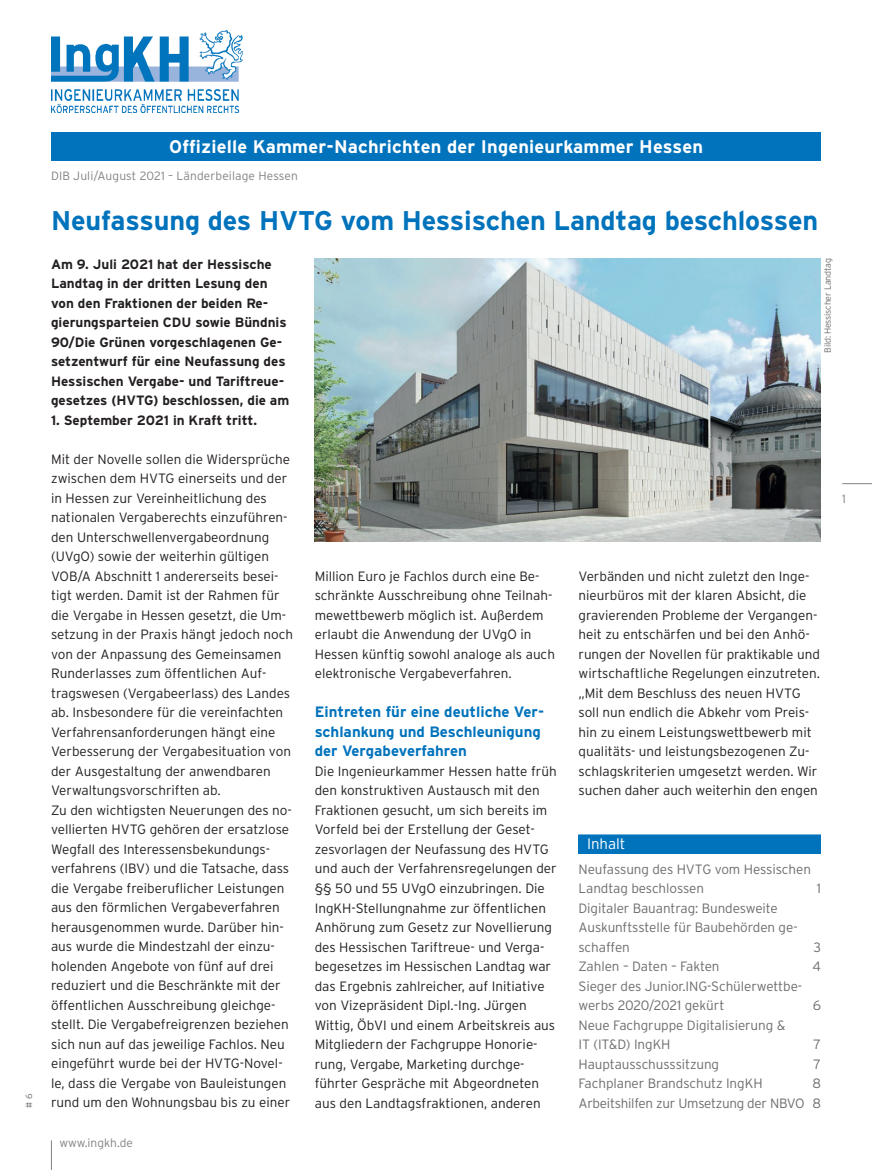
<style>
.page{position:relative;width:872px;height:1170px;background:#fff}
.page>*{position:absolute;margin:0;border:0;box-sizing:border-box;transform-origin:0 0}
.t1{font:700 27px "Interstate";letter-spacing:-.005em;color:#0073bc}
.t2{font:700 18.15px "Interstate";letter-spacing:.01em;color:#fff}
.t3{font:700 15px/19.5px "Interstate";color:#0073bc}
.t4{font:300 15px "Interstate";color:#fff}
.t5{font:300 13.5px/19.5px "Interstate";color:#231f20}
.t6{font:300 13.5px/19.5px "Interstate";letter-spacing:-.005em;color:#6c6d70}
.t7{font:700 13.5px/19.5px "Interstate";color:#231f20}
.t8{font:300 12px "Interstate";letter-spacing:.01em;color:#808285}
.t9{font:300 9px "Interstate";letter-spacing:-.02em;color:#6c6d70}
</style>
<div class="page">
<hr style="left:842px;top:483px;width:30px;height:1px;background:#808285">
<svg style="left:51px;top:1140px;width:1px;height:29px"></svg>
<img style="left:51px;top:30px;width:192px;height:82px">
<div style="left:51px;top:132px;width:770px;height:29px;background:#0073bc"></div>
<div style="left:578px;top:835px;width:243px;height:19px;background:#0073bc"></div>
<div style="left:578px;top:834px;width:243px;height:19px;background:#0073bc"></div>
<img style="left:315px;top:258px;width:506px;height:283px">
<p class="t9" style="left:24px;top:1107px;width:15px;rotate:-90deg"># 6</p>
<h2 class="t2" style="left:169px;top:136px;width:535px">Offizielle Kammer-Nachrichten der Ingenieurkammer Hessen</h2>
<p class="t8" style="left:51px;top:169px;width:248px">DIB Juli/August 2021 – Länderbeilage Hessen</p>
<h1 class="t1" style="left:51px;top:205px;width:768px">Neufassung des HVTG vom Hessischen Landtag beschlossen</h1>
<p class="t7" style="left:51px;top:254px;width:240px">Am 9. Juli 2021 hat der Hessische Landtag in der dritten Lesung den von den Fraktionen der beiden Re&shy;gierungsparteien CDU sowie Bündnis 90/Die Grünen vorgeschlagenen Ge&shy;setzentwurf für eine Neufassung des Hessischen Vergabe- und Tariftreue&shy;gesetzes (HVTG) beschlossen, die am</p>
<p class="t7" style="left:51px;top:410px;width:207px">1. September 2021 in Kraft tritt.</p>
<p class="t5" style="left:51px;top:449px;width:244px">Mit der Novelle sollen die Widersprüche zwischen dem HVTG einerseits und der in Hessen zur Vereinheitlichung des nationalen Vergaberechts einzuführen&shy;den Unterschwellenvergabeordnung (UVgO) sowie der weiterhin gültigen VOB/A Abschnitt 1 andererseits besei&shy;tigt werden. Damit ist der Rahmen für die Vergabe in Hessen gesetzt, die Um&shy;setzung in der Praxis hängt jedoch noch von der Anpassung des Gemeinsamen Runderlasses zum öffentlichen Auf&shy;tragswesen (Vergabeerlass) des Landes ab. Insbesondere für die vereinfachten Verfahrensanforderungen hängt eine Verbesserung der Vergabesituation von der Ausgestaltung der anwendbaren Verwaltungsvorschriften ab.<br>Zu den wichtigsten Neuerungen des no&shy;vellierten HVTG gehören der ersatzlose Wegfall des Interessensbekundungs&shy;verfahrens (IBV) und die Tatsache, dass die Vergabe freiberuflicher Leistungen aus den förmlichen Vergabeverfahren herausgenommen wurde. Darüber hin&shy;aus wurde die Mindestzahl der einzu&shy;holenden Angebote von fünf auf drei reduziert und die Beschränkte mit der öffentlichen Ausschreibung gleichge&shy;stellt. Die Vergabefreigrenzen beziehen sich nun auf das jeweilige Fachlos. Neu eingeführt wurde bei der HVTG-Novel&shy;le, dass die Vergabe von Bauleistungen rund um den Wohnungsbau bis zu einer</p>
<p class="t9" style="left:822px;top:353px;width:96px;rotate:-90deg">Bild: Hessischer Landtag</p>
<p class="t5" style="left:315px;top:566px;width:242px">Million Euro je Fachlos durch eine Be&shy;schränkte Ausschreibung ohne Teilnah&shy;mewettbewerb möglich ist. Außerdem erlaubt die Anwendung der UVgO in Hessen künftig sowohl analoge als auch elektronische Vergabeverfahren.</p>
<p class="t3" style="left:315px;top:702px;width:231px">Eintreten für eine deutliche Ver&shy;schlankung und Beschleunigung der Vergabeverfahren</p>
<p class="t5" style="left:315px;top:761px;width:243px">Die Ingenieurkammer Hessen hatte früh den konstruktiven Austausch mit den Fraktionen gesucht, um sich bereits im Vorfeld bei der Erstellung der Geset&shy;zesvorlagen der Neufassung des HVTG und auch der Verfahrensregelungen der §§ 50 und 55 UVgO einzubringen. Die IngKH-Stellungnahme zur öffentlichen Anhörung zum Gesetz zur Novellierung des Hessischen Tariftreue- und Verga&shy;begesetzes im Hessischen Landtag war das Ergebnis zahlreicher, auf Initiative von Vizepräsident Dipl.-Ing. Jürgen Wittig, ÖbVI und einem Arbeitskreis aus Mitgliedern der Fachgruppe Honorie&shy;rung, Vergabe, Marketing durchge&shy;führter Gespräche mit Abgeordneten aus den Landtagsfraktionen, anderen</p>
<p class="t5" style="left:578px;top:566px;width:243px">Verbänden und nicht zuletzt den Inge&shy;nieurbüros mit der klaren Absicht, die gravierenden Probleme der Vergangen&shy;heit zu entschärfen und bei den Anhö&shy;rungen der Novellen für praktikable und wirtschaftliche Regelungen einzutreten. „Mit dem Beschluss des neuen HVTG soll nun endlich die Abkehr vom Preis&shy;hin zu einem Leistungswettbewerb mit qualitäts- und leistungsbezogenen Zu&shy;schlagskriterien umgesetzt werden. Wir suchen daher auch weiterhin den engen</p>
<p class="t4" style="left:587px;top:834px;width:40px">Inhalt</p>
<p class="t6" style="left:578px;top:858px;width:234px">Neufassung des HVTG vom Hessischen<br>Landtag beschlossen</p>
<p class="t6" style="left:816px;top:878px;width:6px">1</p>
<p class="t6" style="left:578px;top:897px;width:221px">Digitaler Bauantrag: Bundesweite<br>Auskunftsstelle für Baubehörden ge&shy;schaffen</p>
<p class="t6" style="left:813px;top:936px;width:9px">3</p>
<p class="t6" style="left:578px;top:956px;width:143px">Zahlen – Daten – Fakten</p>
<p class="t6" style="left:812px;top:956px;width:10px">4</p>
<p class="t6" style="left:578px;top:975px;width:225px">Sieger des Junior.ING-Schülerwettbe&shy;werbs 2020/2021 gekürt</p>
<p class="t6" style="left:812px;top:995px;width:10px">6</p>
<p class="t6" style="left:578px;top:1014px;width:208px">Neue Fachgruppe Digitalisierung &amp;<br>IT (IT&amp;D) IngKH</p>
<p class="t6" style="left:813px;top:1034px;width:9px">7</p>
<p class="t6" style="left:578px;top:1053px;width:142px">Hauptausschusssitzung</p>
<p class="t6" style="left:813px;top:1053px;width:9px">7</p>
<p class="t6" style="left:578px;top:1073px;width:186px">Fachplaner Brandschutz IngKH</p>
<p class="t6" style="left:578px;top:1073px;width:244px;text-align:right">8<br>Arbeitshilfen zur Umsetzung der NBVO 8</p>
<p class="t8" style="left:842px;top:492px;width:5px">1</p>
<p class="t8" style="left:59px;top:1135px;width:75px">www.ingkh.de</p>
</div>
